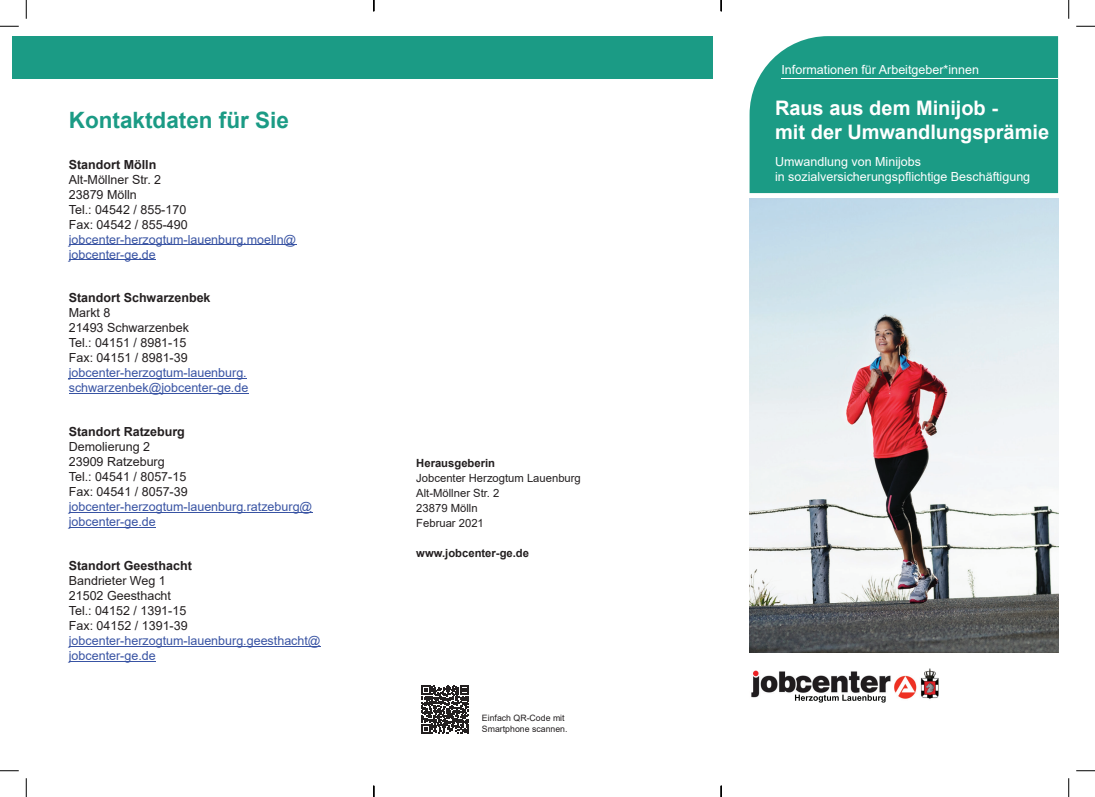
<style>
.page{position:relative;width:1095px;height:797px;background:#fff}
.page>*{position:absolute;margin:0;border:0;box-sizing:border-box;transform-origin:0 0}
.t1{font:700 22.5px "Arial";color:#1b9b85}
.t2{font:700 20px/23.8px "Arial";color:#fff}
.t3{font:12.5px/15px "Arial";color:#231f20}
.t4{font:12.5px/15px "Arial";color:#3853a3}
.t5{font:12.5px/15px "Arial";color:#fff}
.t6{font:700 12.5px "Arial";color:#231f20}
.t7{font:11.25px/15px "Arial";color:#231f20}
.t8{font:700 11.25px "Arial";color:#231f20}
.t9{font:8.75px/11.2px "Arial";color:#231f20}
</style>
<div class="page">
<svg style="left:421px;top:685px;width:48px;height:48px"></svg>
<div style="left:13px;top:36px;width:699px;height:43px;background:#1b9b85"></div>
<hr style="left:69px;top:244px;width:227px;height:1px;background:#3853a3">
<hr style="left:69px;top:259px;width:87px;height:1px;background:#3853a3">
<hr style="left:69px;top:378px;width:178px;height:1px;background:#3853a3">
<hr style="left:69px;top:393px;width:179px;height:1px;background:#3853a3">
<hr style="left:69px;top:512px;width:243px;height:1px;background:#3853a3">
<hr style="left:69px;top:527px;width:87px;height:1px;background:#3853a3">
<hr style="left:69px;top:646px;width:251px;height:1px;background:#3853a3">
<hr style="left:69px;top:661px;width:87px;height:1px;background:#3853a3">
<div style="left:749px;top:36px;width:308px;height:157px;background:#1b9b85"></div>
<img style="left:749px;top:199px;width:308px;height:453px">
<img style="left:751px;top:668px;width:187px;height:35px">
<img style="left:794px;top:694px;width:91px;height:8px">
<hr style="left:781px;top:78px;width:276px;height:1px;background:#fff">
<svg style="left:0;top:25px;width:19px;height:2px"></svg>
<svg style="left:1076px;top:25px;width:18px;height:2px"></svg>
<svg style="left:0;top:770px;width:19px;height:1px"></svg>
<svg style="left:1076px;top:770px;width:18px;height:1px"></svg>
<svg style="left:25px;top:0;width:2px;height:19px"></svg>
<svg style="left:25px;top:778px;width:2px;height:19px"></svg>
<svg style="left:1068px;top:0;width:1px;height:19px"></svg>
<svg style="left:1068px;top:778px;width:1px;height:19px"></svg>
<svg style="left:373px;top:785px;width:1px;height:12px"></svg>
<svg style="left:720px;top:0;width:2px;height:11px"></svg>
<svg style="left:720px;top:785px;width:2px;height:12px"></svg>
<h1 class="t1" style="left:69px;top:104px;width:222px">Kontaktdaten für Sie</h1>
<p class="t6" style="left:69px;top:155px;width:89px">Standort Mölln</p>
<p class="t3" style="left:69px;top:171px;width:120px">Alt-Möllner Str. 2<br>23879 Mölln<br>Tel.: 04542 / 855-170<br>Fax: 04542 / 855-490</p>
<p class="t4" style="left:69px;top:231px;width:229px">jobcenter-herzogtum-lauenburg.moelln@ jobcenter-ge.de</p>
<p class="t6" style="left:69px;top:289px;width:143px">Standort Schwarzenbek</p>
<p class="t3" style="left:69px;top:305px;width:122px">Markt 8<br>21493 Schwarzenbek<br>Tel.: 04151 / 8981-15<br>Fax: 04151 / 8981-39</p>
<p class="t4" style="left:69px;top:365px;width:181px">jobcenter-herzogtum-lauenburg. schwarzenbek@jobcenter-ge.de</p>
<p class="t6" style="left:69px;top:423px;width:117px">Standort Ratzeburg</p>
<p class="t3" style="left:69px;top:439px;width:120px">Demolierung 2<br>23909 Ratzeburg<br>Tel.: 04541 / 8057-15<br>Fax: 04541 / 8057-39</p>
<p class="t4" style="left:69px;top:499px;width:245px">jobcenter-herzogtum-lauenburg.ratzeburg@ jobcenter-ge.de</p>
<p class="t6" style="left:69px;top:556px;width:124px">Standort Geesthacht</p>
<p class="t3" style="left:69px;top:573px;width:120px">Bandrieter Weg 1<br>21502 Geesthacht<br>Tel.: 04152 / 1391-15<br>Fax: 04152 / 1391-39</p>
<p class="t4" style="left:69px;top:633px;width:253px">jobcenter-herzogtum-lauenburg.geesthacht@ jobcenter-ge.de</p>
<p class="t8" style="left:416px;top:455px;width:80px">Herausgeberin</p>
<p class="t7" style="left:416px;top:470px;width:166px">Jobcenter Herzogtum Lauenburg<br>Alt-Möllner Str. 2<br>23879 Mölln<br>Februar 2021</p>
<p class="t8" style="left:416px;top:545px;width:114px">www.jobcenter-ge.de</p>
<p class="t9" style="left:482px;top:712px;width:87px">Einfach QR-Code mit<br>Smartphone scannen.</p>
<p class="t5" style="left:781px;top:62px;width:199px">Informationen für Arbeitgeber*innen</p>
<h2 class="t2" style="left:775px;top:96px;width:275px">Raus aus dem Minijob -<br>mit der Umwandlungsprämie</h2>
<p class="t5" style="left:775px;top:154px;width:256px">Umwandlung von Minijobs<br>in sozialversicherungspflichtige Beschäftigung</p>
</div>
